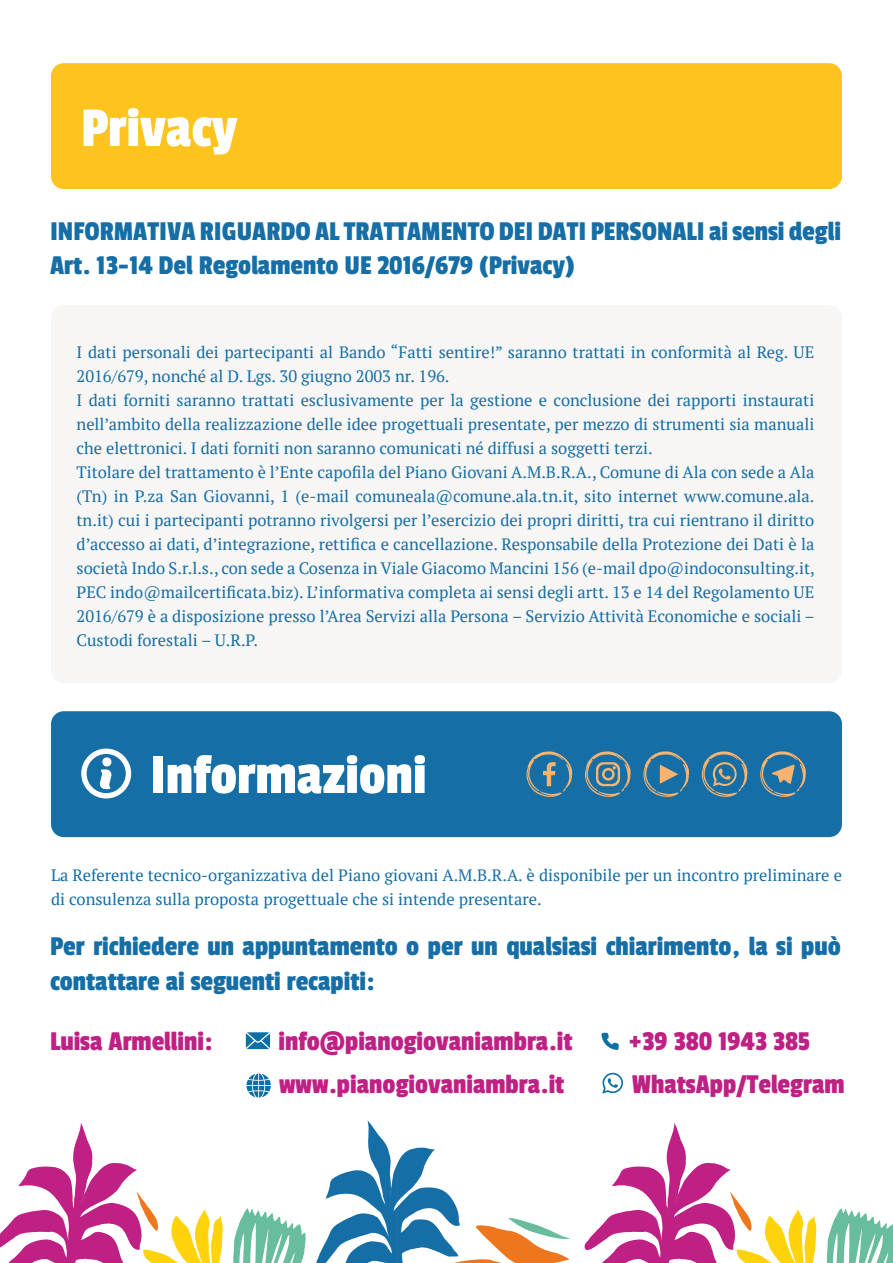
<style>
.page{position:relative;width:893px;height:1263px;background:#fff}
.page>*{position:absolute;margin:0;border:0;box-sizing:border-box;transform-origin:0 0}
.t1{font:58.5px "Passion One";color:#fff}
.t2{font:28.5px/34.2px "Passion One";color:#156ea5}
.t3{font:28.5px/42.6px "Passion One";color:#bf2084}
.t4{font:16.5px/24px "PT Serif";color:#156ea5}
</style>
<div class="page">
<div style="left:51px;top:63px;width:791px;height:126px;background:#fdc41f;border-radius:13px"></div>
<div style="left:51px;top:711px;width:791px;height:126px;background:#156ea5;border-radius:13px"></div>
<div style="left:51px;top:305px;width:791px;height:378px;background:#f7f6f5;border-radius:13px"></div>
<svg style="left:81px;top:748px;width:50px;height:50px"></svg>
<svg style="left:526px;top:751px;width:47px;height:46px"></svg>
<svg style="left:585px;top:751px;width:46px;height:46px"></svg>
<svg style="left:643px;top:751px;width:46px;height:46px"></svg>
<svg style="left:701px;top:751px;width:47px;height:46px"></svg>
<svg style="left:760px;top:751px;width:46px;height:46px"></svg>
<svg style="left:246px;top:1032px;width:24px;height:17px"></svg>
<svg style="left:601px;top:1033px;width:18px;height:17px"></svg>
<svg style="left:246px;top:1073px;width:25px;height:25px"></svg>
<svg style="left:602px;top:1073px;width:21px;height:21px"></svg>
<svg style="left:233px;top:1208px;width:73px;height:55px"></svg>
<svg style="left:0;top:1123px;width:223px;height:140px"></svg>
<svg style="left:826px;top:1208px;width:67px;height:55px"></svg>
<svg style="left:316px;top:1121px;width:501px;height:142px"></svg>
<h1 class="t1" style="left:81px;top:97px;width:158px">Privacy</h1>
<h2 class="t2" style="left:50px;top:214px;width:792px">INFORMATIVA RIGUARDO AL TRATTAMENTO DEI DATI PERSONALI ai sensi degli<br>Art. 13-14 Del Regolamento UE 2016/679 (Privacy)</h2>
<p class="t4" style="left:77px;top:340px;width:740px">I dati personali dei partecipanti al Bando “Fatti sentire!” saranno trattati in conformità al Reg. UE 2016/679, nonché al D. Lgs. 30 giugno 2003 nr. 196.<br>I dati forniti saranno trattati esclusivamente per la gestione e conclusione dei rapporti instaurati nell’ambito della realizzazione delle idee progettuali presentate, per mezzo di strumenti sia manuali che elettronici. I dati forniti non saranno comunicati né diffusi a soggetti terzi.<br>Titolare del trattamento è l’Ente capofila del Piano Giovani A.M.B.R.A., Comune di Ala con sede a Ala (Tn) in P.za San Giovanni, 1 (e-mail comuneala@comune.ala.tn.it, sito internet www.comune.ala. tn.it) cui i partecipanti potranno rivolgersi per l’esercizio dei propri diritti, tra cui rientrano il diritto d’accesso ai dati, d’integrazione, rettifica e cancellazione. Responsabile della Protezione dei Dati è la società Indo S.r.l.s., con sede a Cosenza in Viale Giacomo Mancini 156 (e-mail dpo@indoconsulting.it, PEC indo@mailcertificata.biz). L’informativa completa ai sensi degli artt. 13 e 14 del Regolamento UE 2016/679 è a disposizione presso l’Area Servizi alla Persona – Servizio Attività Economiche e sociali – Custodi forestali – U.R.P.</p>
<h1 class="t1" style="left:150px;top:744px;width:278px">Informazioni</h1>
<p class="t4" style="left:51px;top:863px;width:792px">La Referente tecnico-organizzativa del Piano giovani A.M.B.R.A. è disponibile per un incontro preliminare e di consulenza sulla proposta progettuale che si intende presentare.</p>
<h2 class="t2" style="left:50px;top:929px;width:792px">Per richiedere un appuntamento o per un qualsiasi chiarimento, la si può contattare ai seguenti recapiti:</h2>
<h2 class="t3" style="left:50px;top:1019px;width:164px">Luisa Armellini:</h2>
<h2 class="t3" style="left:279px;top:1062px;width:287px">www.pianogiovaniambra.it</h2>
<h2 class="t3" style="left:278px;top:1019px;width:295px">info@pianogiovaniambra.it</h2>
<h2 class="t3" style="left:629px;top:1019px;width:217px">+39 380 1943 385<br>WhatsApp/Telegram</h2>
</div>
